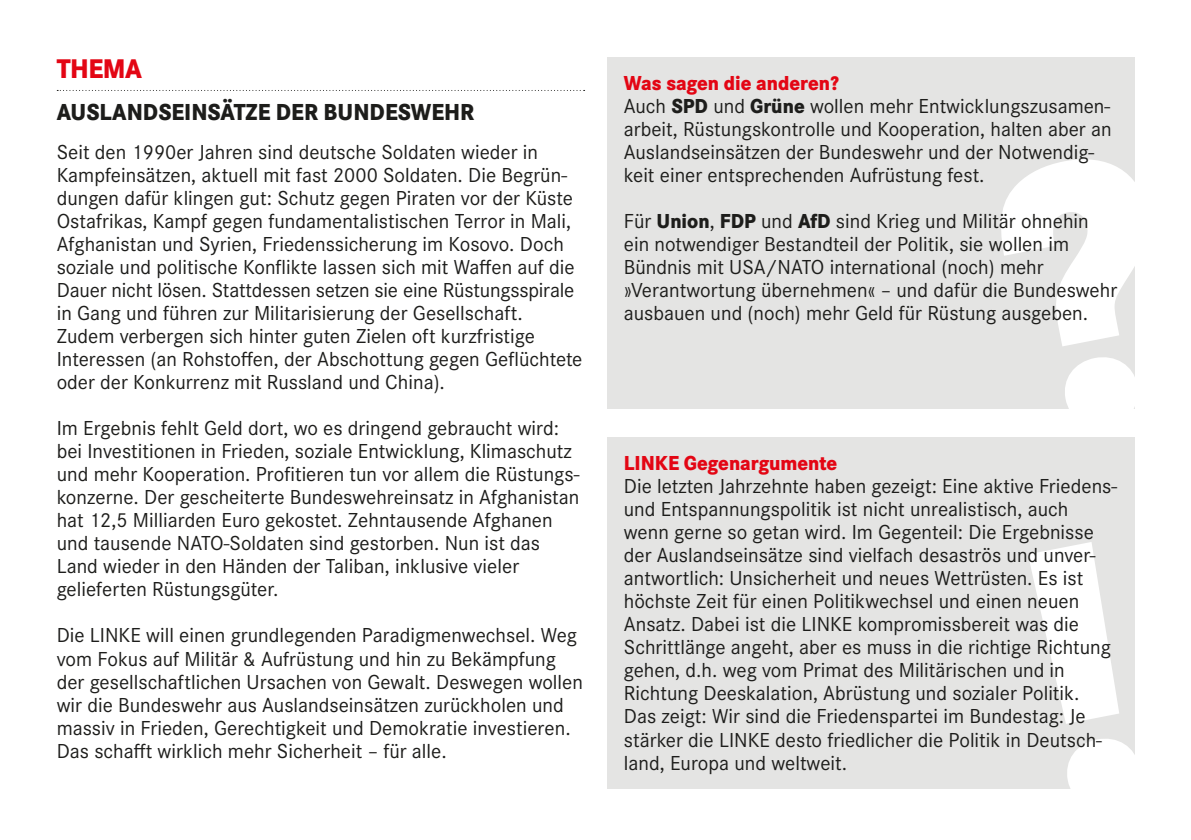
<style>
.page{position:relative;width:1191px;height:840px;background:#fff}
.page>*{position:absolute;margin:0;border:0;box-sizing:border-box;transform-origin:0 0}
.t1{font:800 28px "Corporate S";letter-spacing:-.02em;color:#e30614;scale:.9 1}
.t2{font:800 24px "Corporate S";color:#1d1d1b;scale:.9 1}
.t3{font:21px/23px "Corporate S";color:#1d1d1b}
.t4{font:800 21px "Corporate S";color:#e30614;scale:.9 1}
.s1{font-weight:800;color:#e30614}
.s2{font-weight:800}
</style>
<div class="page">
<svg style="left:57px;top:90px;width:527px;height:1px"></svg>
<div style="left:607px;top:57px;width:527px;height:351px;background:#e4e4e3"></div>
<div style="left:607px;top:437px;width:527px;height:351px;background:#e4e4e3"></div>
<svg style="left:988px;top:147px;width:147px;height:291px"></svg>
<svg style="left:1024px;top:541px;width:111px;height:248px"></svg>
<h1 class="t1" style="left:57px;top:52px;width:96px">THEMA</h1>
<p class="t2" style="left:57px;top:97px;width:465px">AUSLANDSEINSÄTZE DER BUNDESWEHR</p>
<p class="t3" style="left:57px;top:141px;width:527px">Seit den 1990er Jahren sind deutsche Soldaten wieder in Kampfeinsätzen, aktuell mit fast 2000 Soldaten. Die Begrün&shy;dungen dafür klingen gut: Schutz gegen Piraten vor der Küste Ostafrikas, Kampf gegen fundamentalistischen Terror in Mali, Afghanistan und Syrien, Friedenssicherung im Kosovo. Doch soziale und politische Konflikte lassen sich mit Waffen auf die Dauer nicht lösen. Stattdessen setzen sie eine Rüstungsspirale in Gang und führen zur Militarisierung der Gesellschaft.<br>Zudem verbergen sich hinter guten Zielen oft kurzfristige Interessen (an Rohstoffen, der Abschottung gegen Geflüchtete oder der Konkurrenz mit Russland und China).</p>
<p class="t3" style="left:57px;top:417px;width:524px">Im Ergebnis fehlt Geld dort, wo es dringend gebraucht wird: bei Investitionen in Frieden, soziale Entwicklung, Klimaschutz und mehr Kooperation. Profitieren tun vor allem die Rüstungs&shy;konzerne. Der gescheiterte Bundeswehreinsatz in Afghanistan hat 12,5 Milliarden Euro gekostet. Zehntausende Afghanen und tausende NATO-Soldaten sind gestorben. Nun ist das Land wieder in den Händen der Taliban, inklusive vieler gelieferten Rüstungsgüter.</p>
<p class="t3" style="left:57px;top:623px;width:528px">Die LINKE will einen grundlegenden Paradigmenwechsel. Weg vom Fokus auf Militär &amp; Aufrüstung und hin zu Bekämpfung der gesellschaftlichen Ursachen von Gewalt. Deswegen wollen wir die Bundeswehr aus Auslandseinsätzen zurückholen und massiv in Frieden, Gerechtigkeit und Demokratie investieren.<br>Das schafft wirklich mehr Sicherheit – für alle.</p>
<p class="t3" style="left:624px;top:72px;width:489px"><span class="s1">Was sagen die anderen?<br></span>Auch <span class="s2">SPD</span> und <span class="s2">Grüne</span> wollen mehr Entwicklungszusamen&shy;arbeit, Rüstungskontrolle und Kooperation, halten aber an Auslandseinsätzen der Bundeswehr und der Notwendig&shy;keit einer entsprechenden Aufrüstung fest.</p>
<p class="t3" style="left:624px;top:210px;width:495px">Für <span class="s2">Union</span>, <span class="s2">FDP</span> und <span class="s2">AfD</span> sind Krieg und Militär ohnehin ein notwendiger Bestandteil der Politik, sie wollen im Bündnis mit USA/NATO international (noch) mehr »Verantwortung übernehmen« – und dafür die Bundeswehr ausbauen und (noch) mehr Geld für Rüstung ausgeben.</p>
<p class="t4" style="left:624px;top:450px;width:239px">LINKE Gegenargumente</p>
<p class="t3" style="left:624px;top:474px;width:495px">Die letzten Jahrzehnte haben gezeigt: Eine aktive Friedens&shy;und Entspannungspolitik ist nicht unrealistisch, auch wenn gerne so getan wird. Im Gegenteil: Die Ergebnisse der Auslandseinsätze sind vielfach desaströs und unver&shy;antwortlich: Unsicherheit und neues Wettrüsten. Es ist höchste Zeit für einen Politikwechsel und einen neuen Ansatz. Dabei ist die LINKE kompromissbereit was die Schrittlänge angeht, aber es muss in die richtige Richtung gehen, d.h. weg vom Primat des Militärischen und in Richtung Deeskalation, Abrüstung und sozialer Politik.<br>Das zeigt: Wir sind die Friedenspartei im Bundestag: Je stärker die LINKE desto friedlicher die Politik in Deutsch&shy;land, Europa und weltweit.</p>
</div>
